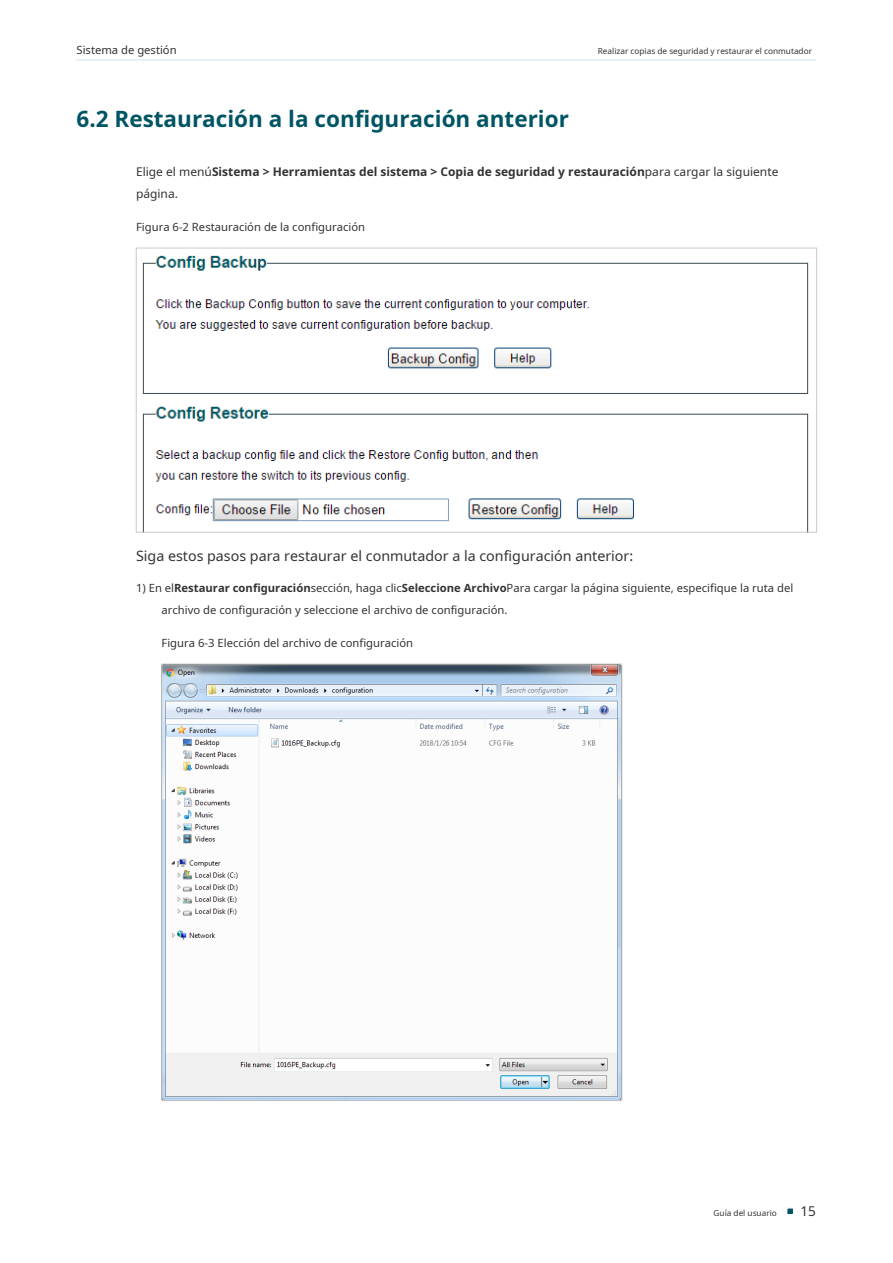
<style>
.page{position:relative;width:893px;height:1263px;background:#fff}
.page>*{position:absolute;margin:0;border:0;box-sizing:border-box;transform-origin:0 0}
.t1{font:700 22.5px "Noto Sans";color:#005564}
.t2{font:14.25px "Noto Sans";color:#333}
.t3{font:13.5px "Noto Sans";color:#333}
.t4{font:700 12px/22.5px "Noto Sans";color:#333}
.t5{font:11.25px/22.5px "Noto Sans";color:#333}
.t6{font:8.25px "Noto Sans";color:#333}
.s1{font-weight:400}
.s2{font-weight:700}
</style>
<div class="page">
<hr style="left:77px;top:59px;width:739px;height:2px;background:#e4edf2">
<div style="left:787px;top:1208px;width:7px;height:7px;background:#005564"></div>
<div style="left:786px;top:1207px;width:8px;height:8px;border:2px solid #fff"></div>
<img style="left:142px;top:255px;width:667px;height:275px">
<img style="left:164px;top:666px;width:456px;height:433px">
<p class="t5" style="left:77px;top:38px;width:102px">Sistema de gestión</p>
<p class="t6" style="left:598px;top:45px;width:216px">Realizar copias de seguridad y restaurar el conmutador</p>
<h1 class="t1" style="left:77px;top:103px;width:494px">6.2 Restauración a la configuración anterior</h1>
<p class="t4" style="left:136px;top:160px;width:644px"><span class="s1">Elige el menú</span>Sistema &gt; Herramientas del sistema &gt; Copia de seguridad y restauración<span class="s1">para cargar la siguiente página.</span></p>
<p class="t5" style="left:136px;top:216px;width:231px">Figura 6-2 Restauración de la configuración</p>
<p class="t2" style="left:136px;top:546px;width:499px">Siga estos pasos para restaurar el conmutador a la configuración anterior:</p>
<p class="t5" style="left:162px;top:576px;width:633px;text-indent:-26px">1) En el<span class="s2">Restaurar configuración</span>sección, haga clic<span class="s2">Seleccione Archivo</span>Para cargar la página siguiente, especifique la ruta del archivo de configuración y seleccione el archivo de configuración.</p>
<p class="t5" style="left:162px;top:631px;width:253px">Figura 6-3 Elección del archivo de configuración</p>
<p class="t6" style="left:714px;top:1207px;width:65px">Guía del usuario</p>
<p class="t3" style="left:800px;top:1201px;width:17px">15</p>
</div>
